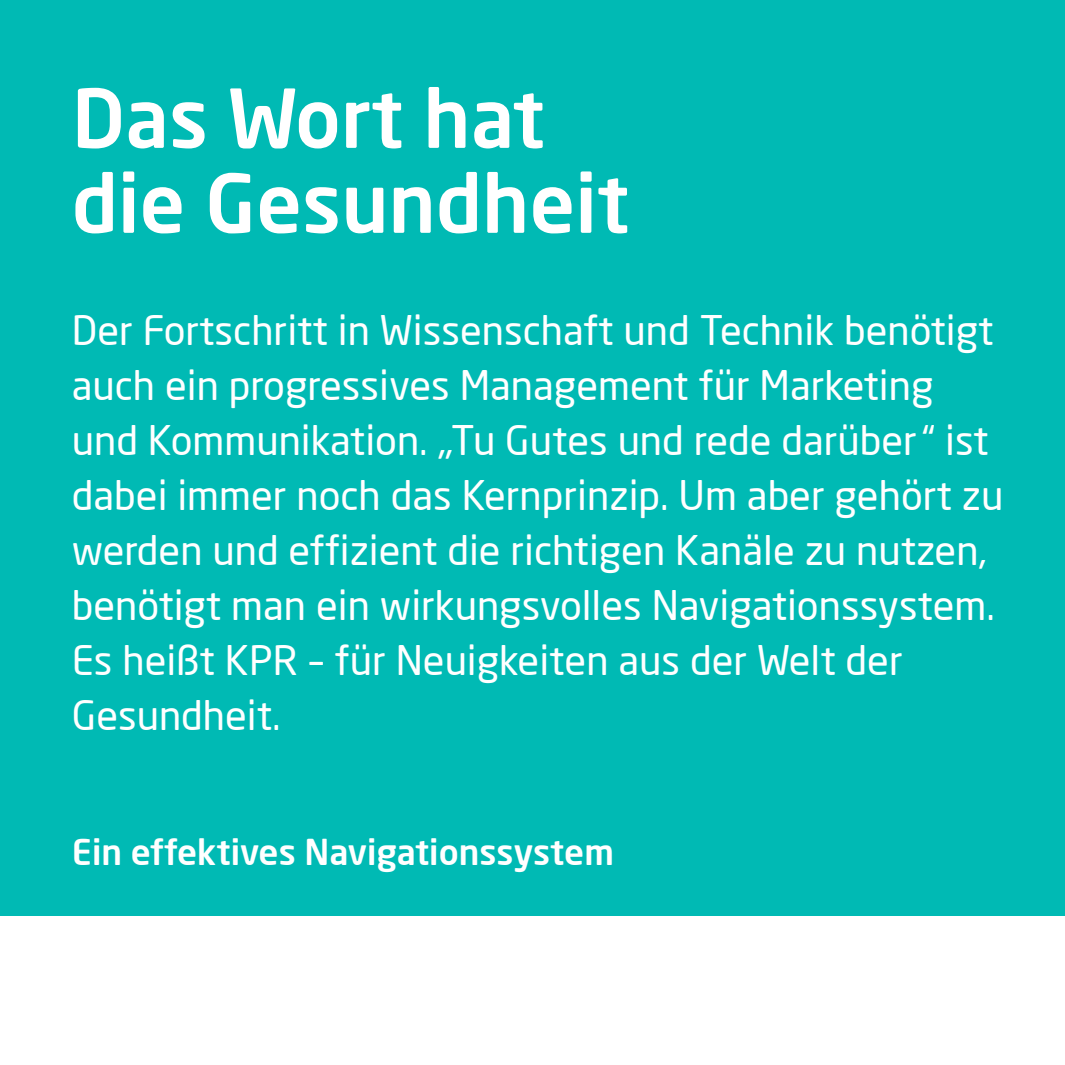
<style>
.page{position:relative;width:1065px;height:1065px;background:#fff}
.page>*{position:absolute;margin:0;border:0;box-sizing:border-box;transform-origin:0 0}
.t1{font:500 80px/85px "Neo Sans";color:#fff}
.t2{font:40px/55px "Neo Sans";color:#fff}
.t3{font:500 35px "Neo Sans";color:#fff}
</style>
<div class="page">
<div style="left:0;top:0;width:1065px;height:915px;background:#00bab4"></div>
<h1 class="t1" style="left:72px;top:74px;width:559px">Das Wort hat die Gesundheit</h1>
<p class="t2" style="left:72px;top:302px;width:933px">Der Fortschritt in Wissenschaft und Technik benötigt auch ein progressives Management für Marketing und Kommunikation. „Tu Gutes und rede darüber“ ist dabei immer noch das Kernprinzip. Um aber gehört zu werden und effizient die richtigen Kanäle zu nutzen, benötigt man ein wirkungsvolles Navigationssystem.<br>Es heißt KPR – für Neuigkeiten aus der Welt der Gesundheit.</p>
<p class="t3" style="left:72px;top:830px;width:544px">Ein effektives Navigationssystem</p>
</div>
